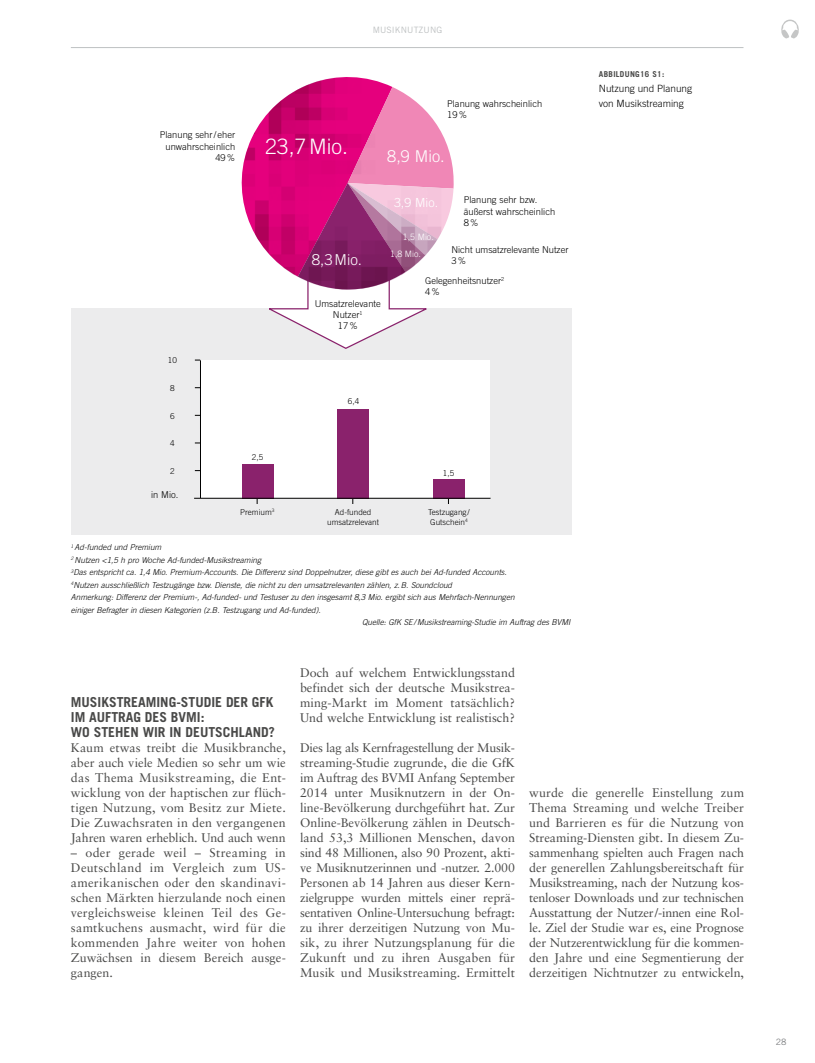
<style>
.page{position:relative;width:815px;height:1063px;background:#fff}
.page>*{position:absolute;margin:0;border:0;box-sizing:border-box;transform-origin:0 0}
.t1{font:300 21.25px "Trade Gothic LT";color:#fff}
.t2{font:300 16.25px "Trade Gothic LT";color:#fff}
.t3{font:300 15px "Trade Gothic LT";color:#fff}
.t4{font:700 13.75px/15px "Trade Gothic LT";color:#494948}
.t5{font:12.5px/15px "Sabon";color:#494948;text-align:justify}
.t6{font:300 12.5px "Trade Gothic LT";color:#fff}
.t7{font:300 10px/15px "Trade Gothic LT";color:#000}
.t8{font:300 9.38px/11.2px "Trade Gothic LT";color:#000}
.t9{font:300 8.75px "Trade Gothic LT";color:#fff}
.t10{font:8.75px "Trade Gothic";letter-spacing:.01em;color:#bec1c2}
.t11{font:8.75px "Trade Gothic";color:#7d7f81}
.t12{font:italic 300 8.12px "Trade Gothic";color:#000}
.t13{font:300 8.12px/10px "Trade Gothic LT";color:#000;text-align:center}
.t14{font:700 8.12px "Trade Gothic LT";letter-spacing:.04em;color:#494948}
</style>
<div class="page">
<div style="left:71px;top:308px;width:500px;height:227px;background:#ececed"></div>
<svg style="left:269px;top:290px;width:158px;height:59px"></svg>
<img style="left:242px;top:77px;width:212px;height:213px">
<div style="left:201px;top:360px;width:289px;height:138px;background:#fff"></div>
<hr style="left:200px;top:360px;width:1px;height:138px;background:#000">
<div style="left:242px;top:464px;width:31px;height:34px;background:#8a226c"></div>
<div style="left:433px;top:479px;width:32px;height:19px;background:#8a226c"></div>
<div style="left:338px;top:409px;width:31px;height:89px;background:#8a226c"></div>
<hr style="left:194px;top:498px;width:297px;height:1px;background:#000">
<svg style="left:781px;top:20px;width:18px;height:18px"></svg>
<hr style="left:71px;top:47px;width:672px;height:1px;background:#bec1c2">
<p class="t10" style="left:373px;top:24px;width:71px">MUSIKNUTZUNG</p>
<p class="t8" style="left:160px;top:129px;width:77px;text-align:right">Planung sehr/ eher unwahrscheinlich<br>49%</p>
<p class="t13" style="left:168px;top:355px;width:11px">10</p>
<p class="t13" style="left:170px;top:383px;width:6px">8</p>
<p class="t13" style="left:170px;top:411px;width:6px">6</p>
<p class="t13" style="left:170px;top:438px;width:6px">4</p>
<p class="t13" style="left:170px;top:466px;width:6px">2</p>
<p class="t8" style="left:151px;top:489px;width:29px">in Mio.</p>
<h1 class="t1" style="left:265px;top:134px;width:84px">23,7Mio.</h1>
<p class="t8" style="left:447px;top:98px;width:97px">Planung wahrscheinlich<br>19%</p>
<h2 class="t2" style="left:387px;top:147px;width:59px">8,9 Mio.</h2>
<p class="t6" style="left:394px;top:195px;width:46px">3,9 Mio.</p>
<p class="t9" style="left:403px;top:232px;width:32px">1,5 Mio.</p>
<p class="t8" style="left:464px;top:194px;width:93px">Planung sehr bzw. äußerst wahrscheinlich<br>8%</p>
<p class="t3" style="left:312px;top:251px;width:52px">8,3Mio.</p>
<p class="t9" style="left:390px;top:249px;width:32px">1,8 Mio.</p>
<p class="t8" style="left:452px;top:244px;width:118px">Nicht umsatzrelevante Nutzer<br>3%</p>
<p class="t13" style="left:252px;top:452px;width:13px">2,5</p>
<p class="t8" style="left:315px;top:298px;width:68px;text-align:center">Umsatzrelevante<br>Nutzer<sup>1<br></sup>17%</p>
<p class="t13" style="left:348px;top:396px;width:13px">6,4</p>
<p class="t8" style="left:425px;top:275px;width:81px">Gelegenheitsnutzer<sup>2<br></sup>4%</p>
<p class="t13" style="left:443px;top:468px;width:13px">1,5</p>
<p class="t13" style="left:240px;top:507px;width:36px">Premium<sup>3</sup></p>
<p class="t13" style="left:327px;top:507px;width:53px">Ad-funded umsatzrelevant</p>
<p class="t13" style="left:428px;top:507px;width:43px;text-align:left">Testzugang /<br>Gutschein<sup>4</sup></p>
<p class="t12" style="left:71px;top:543px;width:92px"><sup>1</sup> Ad-funded und Premium</p>
<p class="t12" style="left:71px;top:555px;width:192px"><sup>2</sup> Nutzen &lt;1,5 h pro Woche Ad-funded-Musikstreaming</p>
<p class="t12" style="left:71px;top:568px;width:437px"><sup>3</sup>Das entspricht ca. 1,4 Mio. Premium-Accounts. Die Differenz sind Doppelnutzer, diese gibt es auch bei Ad-funded Accounts.</p>
<p class="t12" style="left:71px;top:580px;width:383px"><sup>4</sup>Nutzen ausschließlich Testzugänge bzw. Dienste, die nicht zu den umsatzrelevanten zählen, z.B. Soundcloud</p>
<p class="t12" style="left:71px;top:593px;width:445px">Anmerkung: Differenz der Premium-, Ad-funded- und Testuser zu den insgesamt 8,3 Mio. ergibt sich aus Mehrfach-Nennungen</p>
<p class="t12" style="left:71px;top:605px;width:251px">einiger Befragter in diesen Kategorien (z.B. Testzugang und Ad-funded).</p>
<p class="t12" style="left:362px;top:618px;width:210px">Quelle: GfK SE/Musikstreaming-Studie im Auftrag des BVMI</p>
<p class="t14" style="left:599px;top:69px;width:67px">ABBILDUNG16 S1:</p>
<p class="t7" style="left:599px;top:80px;width:95px">Nutzung und Planung von Musikstreaming</p>
<p class="t4" style="left:71px;top:694px;width:205px">MUSIKSTREAMING-STUDIE DER GFK<br>IM AUFTRAG DES BVMI:<br>WO STEHEN WIR IN DEUTSCHLAND?</p>
<p class="t5" style="left:71px;top:740px;width:216px">Kaum etwas treibt die Musikbranche, aber auch viele Medien so sehr um wie das Thema Musikstreaming, die Ent&shy;wicklung von der haptischen zur flüch&shy;tigen Nutzung, vom Besitz zur Miete.<br>Die Zuwachsraten in den vergangenen Jahren waren erheblich. Und auch wenn</p>
<p class="t5" style="left:71px;top:845px;width:216px">– oder gerade weil – Streaming in Deutschland im Vergleich zum US&shy;amerikanischen oder den skandinavi&shy;schen Märkten hierzulande noch einen vergleichsweise kleinen Teil des Ge&shy;samtkuchens ausmacht, wird für die kommenden Jahre weiter von hohen Zuwächsen in diesem Bereich ausge&shy;gangen.</p>
<p class="t5" style="left:300px;top:665px;width:216px">Doch auf welchem Entwicklungsstand befindet sich der deutsche Musikstrea&shy;ming-Markt im Moment tatsächlich?<br>Und welche Entwicklung ist realistisch?</p>
<p class="t5" style="left:300px;top:740px;width:216px">Dies lag als Kernfragestellung der Musik&shy;streaming-Studie zugrunde, die die GfK im Auftrag des BVMI Anfang September 2014 unter Musiknutzern in der On&shy;line-Bevölkerung durchgeführt hat. Zur Online-Bevölkerung zählen in Deutsch&shy;land 53,3 Millionen Menschen, davon sind 48 Millionen, also 90 Prozent, akti&shy;ve Musiknutzerinnen und -nutzer. 2.000<br>Personen ab 14 Jahren aus dieser Kern&shy;zielgruppe wurden mittels einer reprä&shy;sentativen Online-Untersuchung befragt: zu ihrer derzeitigen Nutzung von Mu&shy;sik, zu ihrer Nutzungsplanung für die Zukunft und zu ihren Ausgaben für Musik und Musikstreaming. Ermittelt</p>
<p class="t5" style="left:529px;top:785px;width:216px">wurde die generelle Einstellung zum Thema Streaming und welche Treiber und Barrieren es für die Nutzung von Streaming-Diensten gibt. In diesem Zu&shy;sammenhang spielten auch Fragen nach der generellen Zahlungsbereitschaft für Musikstreaming, nach der Nutzung kos&shy;tenloser Downloads und zur technischen Ausstattung der Nutzer/-innen eine Rol&shy;le. Ziel der Studie war es, eine Prognose der Nutzerentwicklung für die kommen&shy;den Jahre und eine Segmentierung der derzeitigen Nichtnutzer zu entwickeln,</p>
<p class="t11" style="left:776px;top:1037px;width:12px">28</p>
</div>
